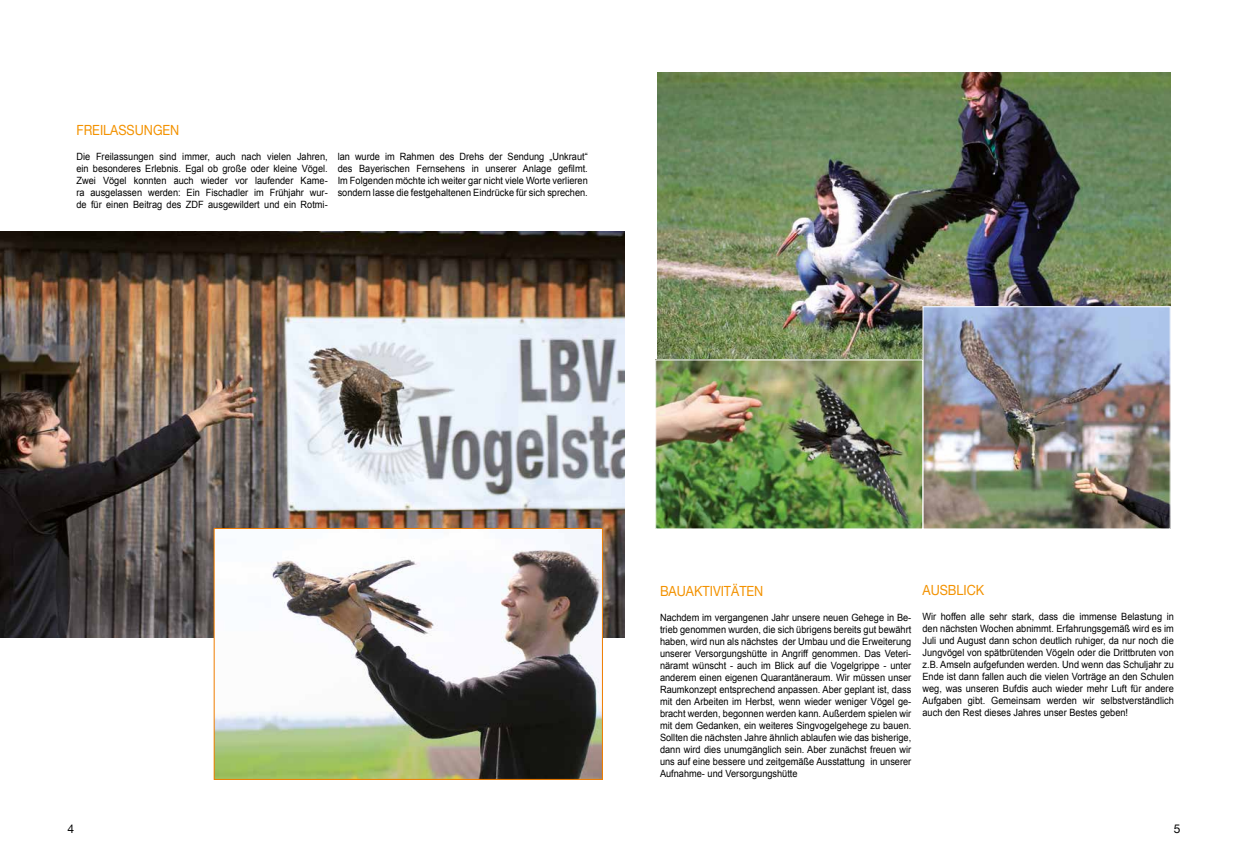
<style>
.page{position:relative;width:1248px;height:865px;background:#fff}
.page>*{position:absolute;margin:0;border:0;box-sizing:border-box;transform-origin:0 0}
.t1{font:14px "Helvetica Neue";color:#f39200;scale:.9 1}
.t2{font:12px "Helvetica Neue";color:#000}
.t3{font:10px/12px "Arial";color:#000;text-align:justify;scale:.92 1}
</style>
<div class="page">
<img style="left:0;top:232px;width:624px;height:405px">
<img style="left:657px;top:73px;width:513px;height:286px">
<img style="left:924px;top:308px;width:244px;height:219px">
<div style="left:922px;top:306px;width:248px;height:223px;border:1px solid #fff"></div>
<img style="left:216px;top:530px;width:385px;height:248px">
<div style="left:214px;top:528px;width:389px;height:252px;border:1px solid #ef7d00"></div>
<img style="left:657px;top:361px;width:264px;height:166px">
<div style="left:655px;top:359px;width:268px;height:170px;border:1px solid #fff"></div>
<h1 class="t1" style="left:76px;top:120px;width:116px">FREILASSUNGEN</h1>
<p class="t3" style="left:76px;top:151px;width:275px">Die Freilassungen sind immer, auch nach vielen Jahren, ein besonderes Erlebnis. Egal ob große oder kleine Vögel.<br>Zwei Vögel konnten auch wieder vor laufender Kame&shy;ra ausgelassen werden: Ein Fischadler im Frühjahr wur&shy;de für einen Beitrag des ZDF ausgewildert und ein Rotmi-</p>
<p class="t3" style="left:337px;top:150px;width:273px">lan wurde im Rahmen des Drehs der Sendung „Unkraut“ des Bayerischen Fernsehens in unserer Anlage gefilmt.<br>Im Folgenden möchte ich weiter gar nicht viele Worte verlieren sondern lasse die festgehaltenen Eindrücke für sich sprechen.</p>
<h1 class="t1" style="left:660px;top:580px;width:116px">BAUAKTIVITÄTEN</h1>
<p class="t3" style="left:660px;top:611px;width:275px">Nachdem im vergangenen Jahr unsere neuen Gehege in Be&shy;trieb genommen wurden, die sich übrigens bereits gut bewährt haben, wird nun als nächstes der Umbau und die Erweiterung unserer Versorgungshütte in Angriff genommen. Das Veteri&shy;näramt wünscht - auch im Blick auf die Vogelgrippe - unter anderem einen eigenen Quarantäneraum. Wir müssen unser Raumkonzept entsprechend anpassen. Aber geplant ist, dass mit den Arbeiten im Herbst, wenn wieder weniger Vögel ge&shy;bracht werden, begonnen werden kann. Außerdem spielen wir mit dem Gedanken, ein weiteres Singvogelgehege zu bauen.<br>Sollten die nächsten Jahre ähnlich ablaufen wie das bisherige, dann wird dies unumgänglich sein. Aber zunächst freuen wir uns auf eine bessere und zeitgemäße Ausstattung in unserer Aufnahme- und Versorgungshütte</p>
<h1 class="t1" style="left:922px;top:579px;width:70px">AUSBLICK</h1>
<p class="t3" style="left:922px;top:610px;width:275px">Wir hoffen alle sehr stark, dass die immense Belastung in den nächsten Wochen abnimmt. Erfahrungsgemäß wird es im Juli und August dann schon deutlich ruhiger, da nur noch die Jungvögel von spätbrütenden Vögeln oder die Drittbruten von z.B. Amseln aufgefunden werden. Und wenn das Schuljahr zu Ende ist dann fallen auch die vielen Vorträge an den Schulen weg, was unseren Bufdis auch wieder mehr Luft für andere Aufgaben gibt. Gemeinsam werden wir selbstverständlich auch den Rest dieses Jahres unser Bestes geben!</p>
<p class="t2" style="left:68px;top:820px;width:8px">4</p>
<p class="t2" style="left:1173px;top:820px;width:8px">5</p>
</div>
